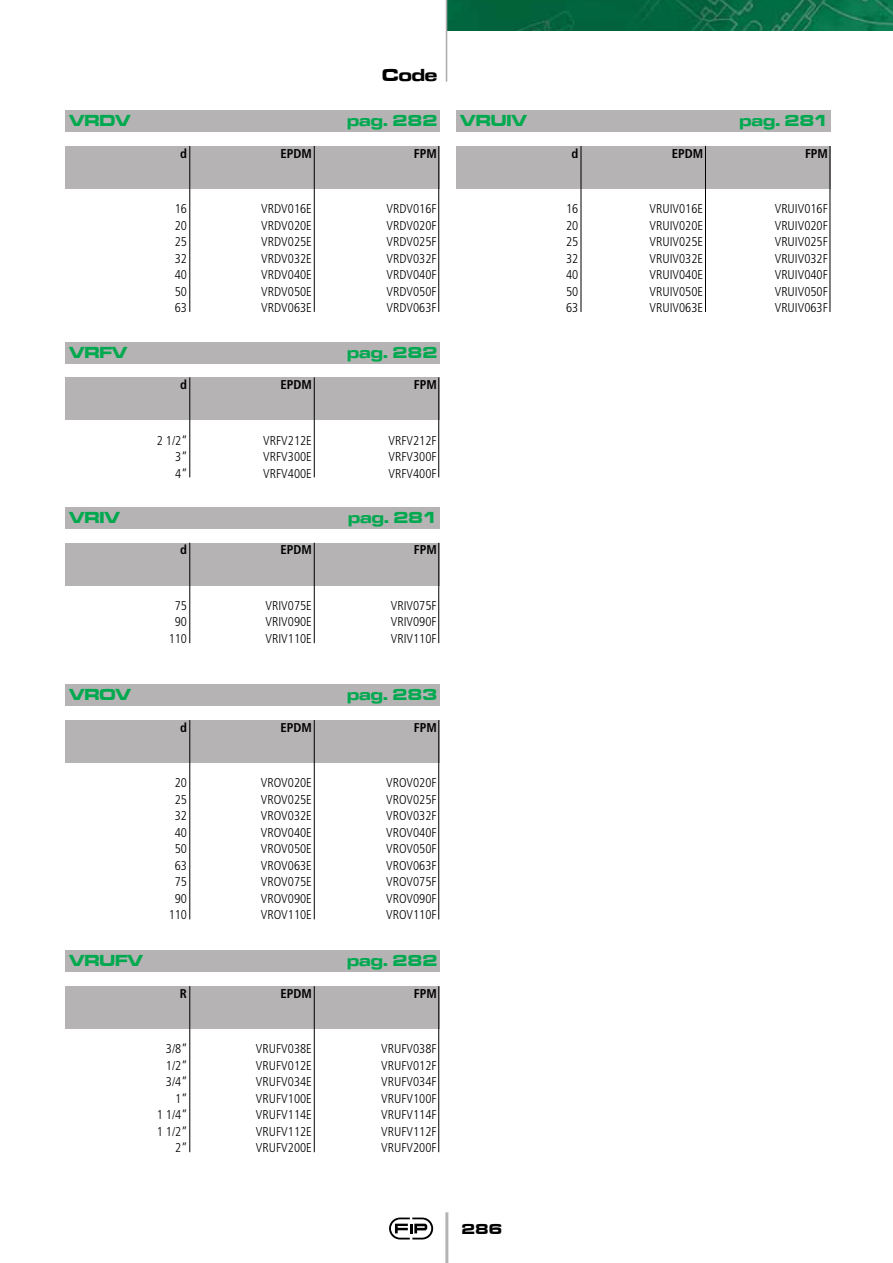
<style>
.page{position:relative;width:893px;height:1263px;background:#fff}
.page>*{position:absolute;margin:0;border:0;box-sizing:border-box;transform-origin:0 0}
.t1{font:18px "Microgramma D Bold Exte";color:#000}
.t2{font:16.5px "Microgramma D Bold Exte";color:#00a94f}
.t3{font:15px "Microgramma D Bold Exte";color:#000}
.t4{font:300 condensed 12.75px/16.5px "Frutiger LT Std";color:#000;text-align:justify}
.t5{font:700 condensed 12.75px "Frutiger";color:#000}
</style>
<div class="page">
<hr style="left:445px;top:1212px;width:3px;height:51px;background:#b5b3b3">
<svg style="left:389px;top:1217px;width:44px;height:22px"></svg>
<img style="left:447px;top:0;width:446px;height:30px">
<hr style="left:446px;top:0;width:1px;height:82px;background:#a7a9ac">
<div style="left:65px;top:111px;width:374px;height:21px;background:#b5b3b3"></div>
<div style="left:65px;top:146px;width:374px;height:43px;background:#b5b3b3"></div>
<hr style="left:189px;top:146px;width:1px;height:166px;background:#000">
<hr style="left:314px;top:146px;width:1px;height:166px;background:#000">
<hr style="left:438px;top:146px;width:1px;height:166px;background:#000">
<div style="left:65px;top:342px;width:374px;height:21px;background:#b5b3b3"></div>
<div style="left:65px;top:377px;width:374px;height:43px;background:#b5b3b3"></div>
<hr style="left:189px;top:377px;width:1px;height:100px;background:#000">
<hr style="left:314px;top:377px;width:1px;height:100px;background:#000">
<hr style="left:438px;top:377px;width:1px;height:100px;background:#000">
<div style="left:65px;top:685px;width:374px;height:21px;background:#b5b3b3"></div>
<div style="left:65px;top:720px;width:374px;height:43px;background:#b5b3b3"></div>
<hr style="left:189px;top:720px;width:1px;height:199px;background:#000">
<hr style="left:314px;top:720px;width:1px;height:199px;background:#000">
<hr style="left:438px;top:720px;width:1px;height:199px;background:#000">
<div style="left:65px;top:951px;width:374px;height:21px;background:#b5b3b3"></div>
<div style="left:65px;top:986px;width:374px;height:43px;background:#b5b3b3"></div>
<hr style="left:189px;top:986px;width:1px;height:166px;background:#000">
<hr style="left:314px;top:986px;width:1px;height:166px;background:#000">
<hr style="left:438px;top:986px;width:1px;height:166px;background:#000">
<div style="left:456px;top:111px;width:374px;height:21px;background:#b5b3b3"></div>
<div style="left:456px;top:146px;width:374px;height:43px;background:#b5b3b3"></div>
<hr style="left:581px;top:146px;width:1px;height:166px;background:#000">
<hr style="left:705px;top:146px;width:1px;height:166px;background:#000">
<hr style="left:830px;top:146px;width:1px;height:166px;background:#000">
<div style="left:65px;top:507px;width:374px;height:22px;background:#b5b3b3"></div>
<div style="left:65px;top:543px;width:374px;height:42px;background:#b5b3b3"></div>
<hr style="left:189px;top:543px;width:1px;height:100px;background:#000">
<hr style="left:314px;top:543px;width:1px;height:100px;background:#000">
<hr style="left:438px;top:543px;width:1px;height:100px;background:#000">
<h1 class="t1" style="left:382px;top:63px;width:57px">Code</h1>
<p class="t2" style="left:69px;top:110px;width:63px">VRDV</p>
<p class="t2" style="left:347px;top:110px;width:92px">pag. 282</p>
<p class="t5" style="left:180px;top:146px;width:8px">d</p>
<p class="t5" style="left:414px;top:146px;width:24px">FPM</p>
<p class="t5" style="left:280px;top:146px;width:33px">EPDM</p>
<p class="t4" style="left:175px;top:201px;width:14px">16<br>20<br>25<br>32<br>40<br>50<br>63</p>
<p class="t4" style="left:261px;top:201px;width:52px">VRDV016E VRDV020E VRDV025E VRDV032E VRDV040E VRDV050E VRDV063E</p>
<p class="t4" style="left:386px;top:201px;width:52px">VRDV016F VRDV020F VRDV025F VRDV032F VRDV040F VRDV050F VRDV063F</p>
<p class="t2" style="left:69px;top:341px;width:60px">VRFV</p>
<p class="t2" style="left:347px;top:341px;width:92px">pag. 282</p>
<p class="t5" style="left:180px;top:377px;width:8px">d</p>
<p class="t5" style="left:280px;top:377px;width:33px">EPDM</p>
<p class="t5" style="left:414px;top:377px;width:24px">FPM</p>
<p class="t4" style="left:175px;top:432px;width:14px;text-indent:-19px">2 1/2” 3” 4”</p>
<p class="t4" style="left:263px;top:432px;width:50px">VRFV212E VRFV300E VRFV400E</p>
<p class="t4" style="left:388px;top:432px;width:50px">VRFV212F VRFV300F VRFV400F</p>
<p class="t2" style="left:69px;top:506px;width:52px">VRIV</p>
<p class="t2" style="left:348px;top:506px;width:91px">pag. 281</p>
<p class="t5" style="left:180px;top:542px;width:8px">d</p>
<p class="t5" style="left:280px;top:542px;width:33px">EPDM</p>
<p class="t5" style="left:414px;top:542px;width:24px">FPM</p>
<p class="t4" style="left:169px;top:597px;width:20px;text-align:center">75<br>90<br>110</p>
<p class="t4" style="left:265px;top:597px;width:48px">VRIV075E VRIV090E VRIV110E</p>
<p class="t4" style="left:391px;top:597px;width:47px">VRIV075F VRIV090F VRIV110F</p>
<p class="t2" style="left:69px;top:684px;width:63px">VROV</p>
<p class="t2" style="left:347px;top:684px;width:92px">pag. 283</p>
<p class="t5" style="left:180px;top:720px;width:8px">d</p>
<p class="t5" style="left:414px;top:720px;width:24px">FPM</p>
<p class="t5" style="left:280px;top:720px;width:33px">EPDM</p>
<p class="t4" style="left:169px;top:775px;width:20px;text-align:center">20<br>25<br>32<br>40<br>50<br>63<br>75<br>90<br>110</p>
<p class="t4" style="left:261px;top:775px;width:52px">VROV020E VROV025E VROV032E VROV040E VROV050E VROV063E VROV075E VROV090E VROV110E</p>
<p class="t4" style="left:386px;top:775px;width:52px">VROV020F VROV025F VROV032F VROV040F VROV050F VROV063F VROV075F VROV090F VROV110F</p>
<p class="t2" style="left:69px;top:950px;width:76px">VRUFV</p>
<p class="t2" style="left:347px;top:950px;width:92px">pag. 282</p>
<p class="t5" style="left:180px;top:986px;width:9px">R</p>
<p class="t5" style="left:414px;top:986px;width:24px">FPM</p>
<p class="t5" style="left:280px;top:986px;width:33px">EPDM</p>
<p class="t4" style="left:157px;top:1041px;width:32px;text-align:right">3/8”<br>1/2”<br>3/4”<br>1”<br>1 1/4”<br>1 1/2”<br>2”</p>
<p class="t4" style="left:256px;top:1041px;width:58px">VRUFV038E VRUFV012E VRUFV034E VRUFV100E VRUFV114E VRUFV112E VRUFV200E</p>
<p class="t4" style="left:381px;top:1041px;width:57px">VRUFV038F VRUFV012F VRUFV034F VRUFV100F VRUFV114F VRUFV112F VRUFV200F</p>
<p class="t2" style="left:460px;top:110px;width:68px">VRUIV</p>
<p class="t2" style="left:739px;top:110px;width:91px">pag. 281</p>
<p class="t5" style="left:571px;top:146px;width:8px">d</p>
<p class="t5" style="left:805px;top:146px;width:24px">FPM</p>
<p class="t5" style="left:672px;top:146px;width:33px">EPDM</p>
<p class="t4" style="left:566px;top:201px;width:14px">16<br>20<br>25<br>32<br>40<br>50<br>63</p>
<p class="t4" style="left:649px;top:201px;width:55px">VRUIV016E VRUIV020E VRUIV025E VRUIV032E VRUIV040E VRUIV050E VRUIV063E</p>
<p class="t4" style="left:775px;top:201px;width:55px">VRUIV016F VRUIV020F VRUIV025F VRUIV032F VRUIV040F VRUIV050F VRUIV063F</p>
<p class="t3" style="left:462px;top:1218px;width:42px">286</p>
</div>
